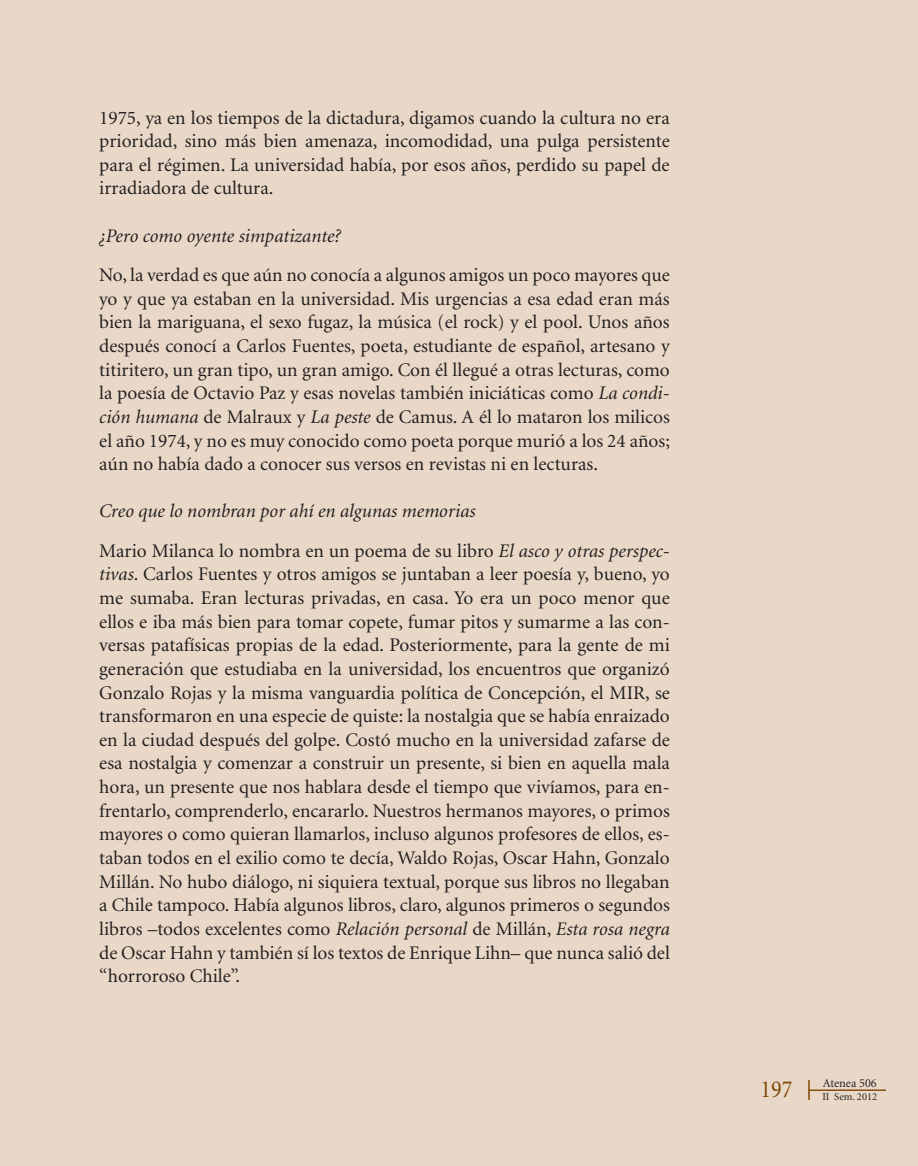
<style>
.page{position:relative;width:918px;height:1166px;background:#e9d8c7}
.page>*{position:absolute;margin:0;border:0;box-sizing:border-box;transform-origin:0 0}
.t1{font:24.5px "Minion";color:#7d4704;scale:.9 1}
.t2{font:19.25px/23.6px "Minion";color:#231f20;text-align:justify}
.t3{font:italic 19.25px "Minion";color:#231f20}
.t4{font:12.25px "Minion";color:#231f20}
.t5{font:10.5px "Minion";color:#231f20}
.s1{font-style:italic}
</style>
<div class="page">
<hr style="left:809px;top:1090px;width:76px;height:1px;background:#7d4704">
<svg style="left:808px;top:1080px;width:1px;height:20px"></svg>
<p class="t2" style="left:99px;top:106px;width:572px">1975, ya en los tiempos de la dictadura, digamos cuando la cultura no era prioridad, sino más bien amenaza, incomodidad, una pulga persistente para el régimen. La universidad había, por esos años, perdido su papel de irradiadora de cultura.</p>
<p class="t3" style="left:99px;top:226px;width:243px">¿Pero como oyente simpatizante?</p>
<p class="t2" style="left:99px;top:264px;width:572px">No, la verdad es que aún no conocía a algunos amigos un poco mayores que yo y que ya estaban en la universidad. Mis urgencias a esa edad eran más bien la mariguana, el sexo fugaz, la música (el rock) y el pool. Unos años después conocí a Carlos Fuentes, poeta, estudiante de español, artesano y titiritero, un gran tipo, un gran amigo. Con él llegué a otras lecturas, como la poesía de Octavio Paz y esas novelas también iniciáticas como <span class="s1">La condi&shy;ción humana</span> de Malraux y <span class="s1">La peste</span> de Camus. A él lo mataron los milicos el año 1974, y no es muy conocido como poeta porque murió a los 24 años; aún no había dado a conocer sus versos en revistas ni en lecturas.</p>
<p class="t3" style="left:99px;top:502px;width:378px">Creo que lo nombran por ahí en algunas memorias</p>
<p class="t2" style="left:99px;top:539px;width:572px">Mario Milanca lo nombra en un poema de su libro <span class="s1">El asco y otras perspec&shy;tivas</span>. Carlos Fuentes y otros amigos se juntaban a leer poesía y, bueno, yo me sumaba. Eran lecturas privadas, en casa. Yo era un poco menor que ellos e iba más bien para tomar copete, fumar pitos y sumarme a las con&shy;versas patafísicas propias de la edad. Posteriormente, para la gente de mi generación que estudiaba en la universidad, los encuentros que organizó Gonzalo Rojas y la misma vanguardia política de Concepción, el MIR, se transformaron en una especie de quiste: la nostalgia que se había enraizado en la ciudad después del golpe. Costó mucho en la universidad zafarse de esa nostalgia y comenzar a construir un presente, si bien en aquella mala hora, un presente que nos hablara desde el tiempo que vivíamos, para en&shy;frentarlo, comprenderlo, encararlo. Nuestros hermanos mayores, o primos mayores o como quieran llamarlos, incluso algunos profesores de ellos, es&shy;taban todos en el exilio como te decía, Waldo Rojas, Oscar Hahn, Gonzalo Millán. No hubo diálogo, ni siquiera textual, porque sus libros no llegaban a Chile tampoco. Había algunos libros, claro, algunos primeros o segundos libros –todos excelentes como <span class="s1">Relación personal</span> de Millán, <span class="s1">Esta rosa negra </span>de Oscar Hahn y también sí los textos de Enrique Lihn– que nunca salió del “horroroso Chile”.</p>
<p class="t4" style="left:823px;top:1077px;width:56px">Atenea 506</p>
<p class="t1" style="left:760px;top:1077px;width:37px">197</p>
<p class="t5" style="left:822px;top:1091px;width:56px">II Sem. 2012</p>
</div>
